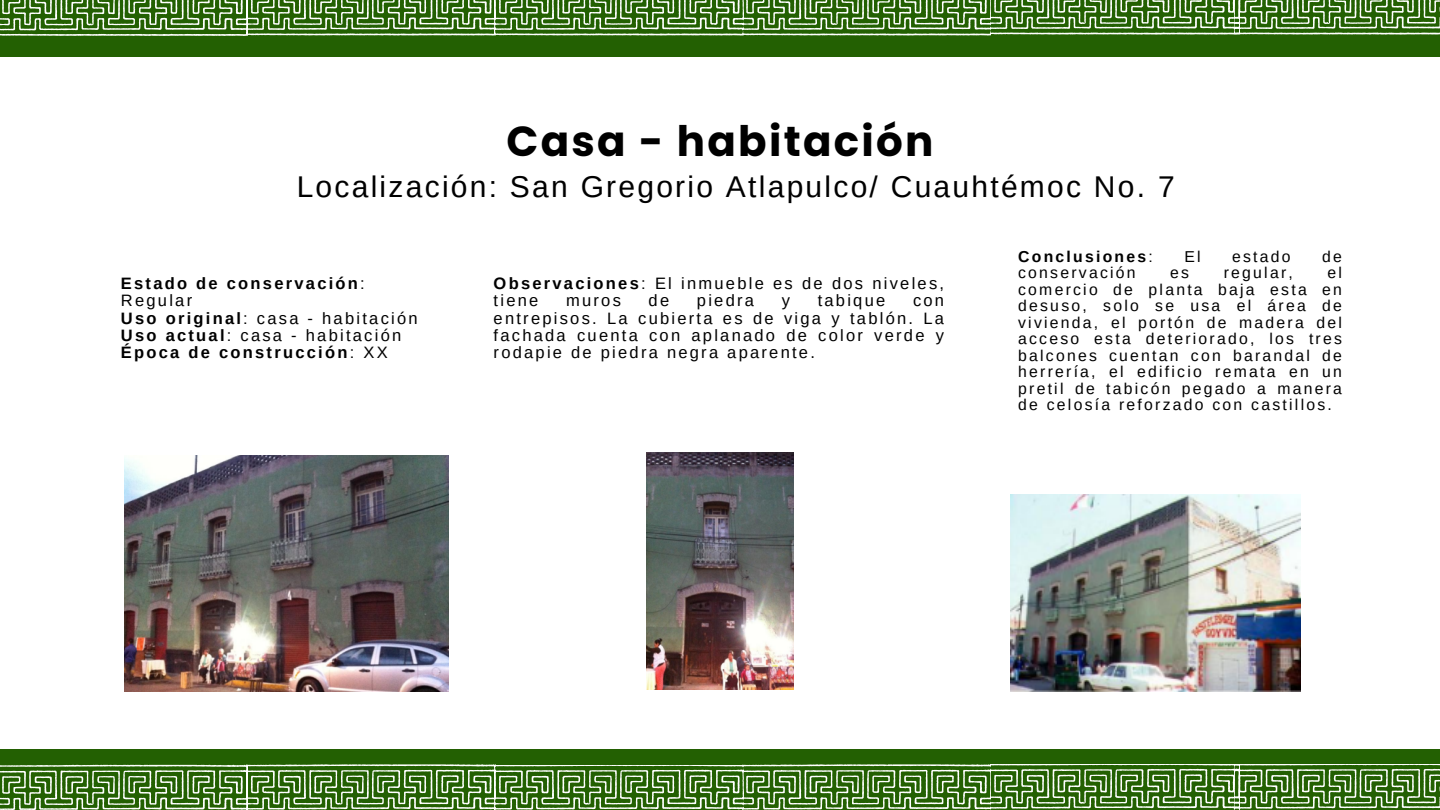
<style>
.page{position:relative;width:1440px;height:810px;background:#fff}
.page>*{position:absolute;margin:0;border:0;box-sizing:border-box;transform-origin:0 0}
.t1{font:700 42px "Poppins";letter-spacing:.055em;color:#000}
.t2{font:30px "Arimo";letter-spacing:.075em;color:#000}
.t3{font:16.5px/17.2px "Arimo";letter-spacing:.135em;color:#000}
.t4{font:700 16.5px/17.2px "Arimo";letter-spacing:.135em;color:#000}
.t5{font:15.8px/16.5px "Arimo";letter-spacing:.145em;color:#000;text-align:justify}
.t6{font:700 15.8px "Arimo";letter-spacing:.145em;color:#000}
.s1{font-weight:400}
.s2{font-weight:700}
</style>
<div class="page">
<img style="left:1011px;top:495px;width:289px;height:196px">
<img style="left:647px;top:453px;width:147px;height:236px">
<img style="left:125px;top:455px;width:324px;height:237px">
<div style="left:0;top:749px;width:1440px;height:61px;background:#236002"></div>
<svg style="left:0;top:765px;width:1440px;height:45px"></svg>
<div style="left:0;top:0;width:1440px;height:57px;background:#236002"></div>
<svg style="left:0;top:0;width:1440px;height:36px"></svg>
<p class="t1" style="left:507px;top:112px;width:428px">Casa - habitación</p>
<p class="t2" style="left:297px;top:170px;width:880px">Localización: San Gregorio Atlapulco/ Cuauhtémoc No. 7</p>
<p class="t4" style="left:121px;top:275px;width:245px">Estado de conservación<span class="s1">:<br>Regular</span></p>
<p class="t3" style="left:121px;top:309px;width:298px"><span class="s2">Uso original</span>: casa - habitación</p>
<p class="t3" style="left:121px;top:327px;width:282px"><span class="s2">Uso actual</span>: casa - habitación</p>
<h1 class="t4" style="left:121px;top:344px;width:268px">Época de construcción<span class="s1">: XX</span></h1>
<h2 class="t3" style="left:494px;top:275px;width:452px"><span class="s2">Observaciones</span>: El inmueble es de dos niveles, tiene</h2>
<h2 class="t3" style="left:566px;top:292px;width:56px">muros</h2>
<h2 class="t3" style="left:649px;top:292px;width:22px">de</h2>
<h2 class="t3" style="left:697px;top:292px;width:59px">piedra</h2>
<h2 class="t3" style="left:782px;top:292px;width:10px">y</h2>
<h2 class="t3" style="left:818px;top:292px;width:69px">tabique</h2>
<h2 class="t3" style="left:494px;top:292px;width:452px;text-align:justify;text-indent:419px">con entrepisos. La cubierta es de viga y tablón. La fachada cuenta con aplanado de color verde y rodapie de piedra negra aparente.</h2>
<p class="t6" style="left:1018px;top:247px;width:136px">Conclusiones<span class="s1">:</span></p>
<p class="t5" style="left:1184px;top:248px;width:18px">El</p>
<p class="t5" style="left:1232px;top:248px;width:60px">estado</p>
<p class="t5" style="left:1322px;top:248px;width:21px">de</p>
<p class="t5" style="left:1018px;top:264px;width:119px">conservación</p>
<p class="t5" style="left:1170px;top:264px;width:20px">es</p>
<p class="t5" style="left:1224px;top:264px;width:71px">regular,</p>
<p class="t5" style="left:1018px;top:264px;width:325px;text-indent:309px">el comercio de planta baja esta en desuso, solo se usa el área de vivienda, el portón de madera del acceso esta deteriorado, los tres balcones cuentan con barandal de herrería, el edificio remata en un pretil de tabicón pegado a manera de celosía reforzado con castillos.</p>
</div>
